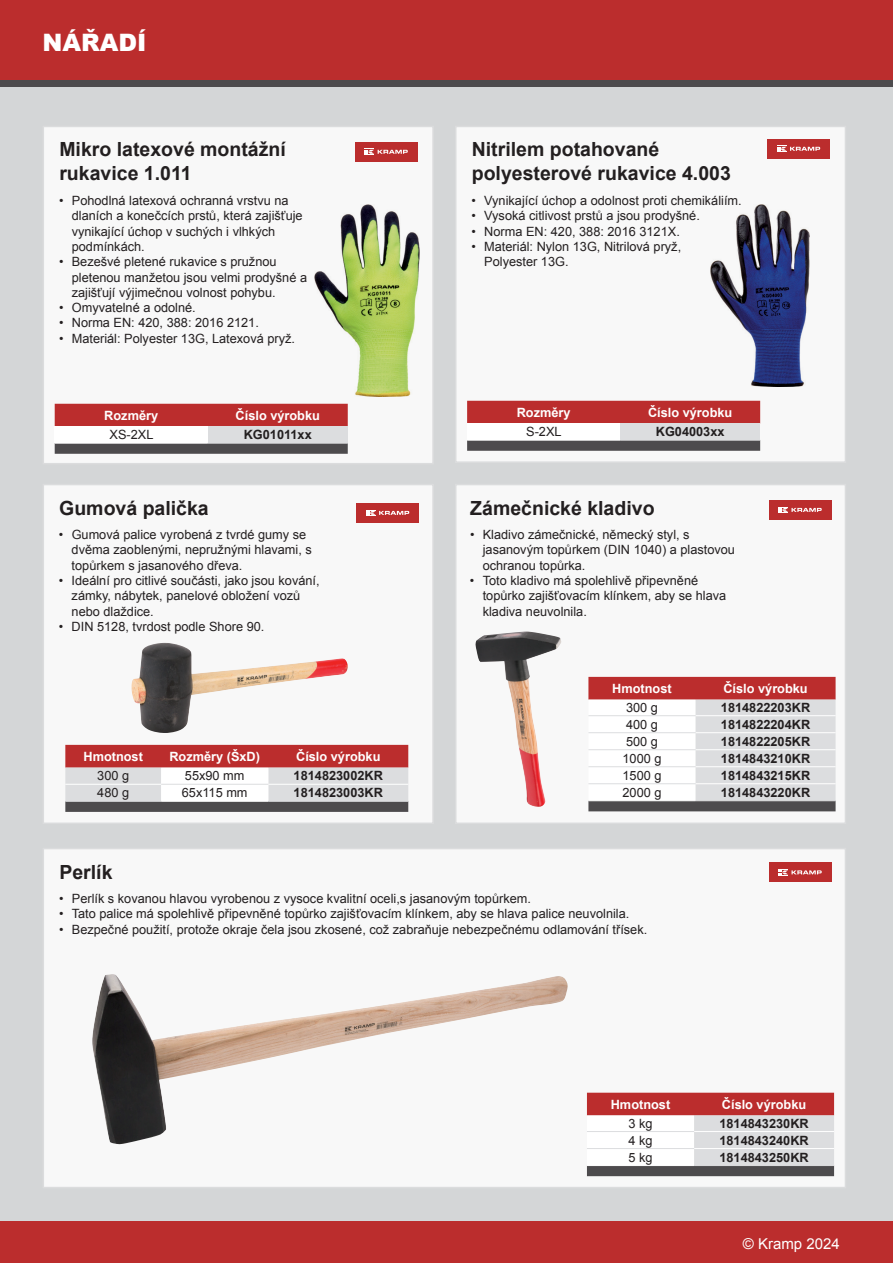
<style>
.page{position:relative;width:893px;height:1263px;background:#fff}
.page>*{position:absolute;margin:0;border:0;box-sizing:border-box;transform-origin:0 0}
.t1{font:900 24px "Arial";color:#fff}
.t2{font:700 19.5px/23.4px "Arial";color:#231f20}
.t3{font:15px "Arial";color:#fff}
.t4{font:12.75px/15.3px "Arial";color:#231f20}
.t5{font:700 12.75px "Arial";color:#231f20}
.t6{font:700 12.75px "Arial";color:#fff}
</style>
<div class="page">
<div style="left:0;top:1220px;width:893px;height:43px;background:#bb2d2d"></div>
<div style="left:0;top:0;width:893px;height:85px;background:#bb2d2d"></div>
<div style="left:0;top:80px;width:893px;height:10px;background:#4d4b4d"></div>
<div style="left:0;top:88px;width:893px;height:1133px;background:#d4d6d7"></div>
<div style="left:43px;top:126px;width:391px;height:338px;background:#f8f8f8;border:2px solid #dddedf"></div>
<div style="left:43px;top:484px;width:391px;height:340px;background:#f8f8f8;border:2px solid #dddedf"></div>
<div style="left:43px;top:848px;width:803px;height:340px;background:#f8f8f8;border:2px solid #dddedf"></div>
<div style="left:455px;top:126px;width:391px;height:337px;background:#f8f8f8;border:2px solid #dddedf"></div>
<div style="left:455px;top:484px;width:391px;height:340px;background:#f8f8f8;border:2px solid #dddedf"></div>
<svg style="left:65px;top:745px;width:343px;height:67px"></svg>
<hr style="left:65px;top:801px;width:96px;height:1px;background:#dcdddf">
<hr style="left:268px;top:801px;width:140px;height:1px;background:#dcdddf">
<hr style="left:161px;top:801px;width:107px;height:1px;background:#fff">
<hr style="left:65px;top:784px;width:96px;height:1px;background:#fff">
<hr style="left:268px;top:784px;width:140px;height:1px;background:#fff">
<hr style="left:161px;top:784px;width:107px;height:1px;background:#dcdddf">
<svg style="left:588px;top:677px;width:248px;height:134px"></svg>
<hr style="left:696px;top:800px;width:140px;height:1px;background:#dcdddf">
<hr style="left:588px;top:800px;width:108px;height:1px;background:#fff">
<hr style="left:696px;top:715px;width:140px;height:1px;background:#fff">
<hr style="left:696px;top:732px;width:140px;height:1px;background:#fff">
<hr style="left:696px;top:749px;width:140px;height:1px;background:#fff">
<hr style="left:696px;top:766px;width:140px;height:1px;background:#fff">
<hr style="left:696px;top:783px;width:140px;height:1px;background:#fff">
<hr style="left:588px;top:715px;width:108px;height:1px;background:#dcdddf">
<hr style="left:588px;top:732px;width:108px;height:1px;background:#dcdddf">
<hr style="left:588px;top:749px;width:108px;height:1px;background:#dcdddf">
<hr style="left:588px;top:766px;width:108px;height:1px;background:#dcdddf">
<hr style="left:588px;top:783px;width:108px;height:1px;background:#dcdddf">
<svg style="left:587px;top:1093px;width:247px;height:83px"></svg>
<hr style="left:694px;top:1165px;width:140px;height:1px;background:#dcdddf">
<hr style="left:587px;top:1165px;width:107px;height:1px;background:#fff">
<hr style="left:694px;top:1131px;width:140px;height:1px;background:#fff">
<hr style="left:694px;top:1148px;width:140px;height:1px;background:#fff">
<hr style="left:587px;top:1131px;width:107px;height:1px;background:#dcdddf">
<hr style="left:587px;top:1148px;width:107px;height:1px;background:#dcdddf">
<div style="left:55px;top:404px;width:293px;height:22px;background:#bb2d2d"></div>
<div style="left:55px;top:426px;width:153px;height:17px;background:#fff"></div>
<div style="left:208px;top:426px;width:140px;height:17px;background:#dcdddf"></div>
<svg style="left:55px;top:444px;width:293px;height:10px;background:#504e50"></svg>
<hr style="left:208px;top:443px;width:140px;height:1px;background:#dcdddf">
<hr style="left:55px;top:443px;width:153px;height:1px;background:#fff">
<div style="left:467px;top:401px;width:293px;height:22px;background:#bb2d2d"></div>
<div style="left:467px;top:423px;width:153px;height:17px;background:#fff"></div>
<div style="left:620px;top:423px;width:140px;height:17px;background:#dcdddf"></div>
<svg style="left:467px;top:441px;width:293px;height:10px;background:#504e50"></svg>
<hr style="left:620px;top:440px;width:140px;height:1px;background:#dcdddf">
<hr style="left:467px;top:440px;width:153px;height:1px;background:#fff">
<div style="left:768px;top:139px;width:62px;height:19px;background:#bb2d2d"></div>
<svg style="left:777px;top:146px;width:43px;height:6px"></svg>
<div style="left:355px;top:142px;width:62px;height:19px;background:#bb2d2d"></div>
<svg style="left:365px;top:149px;width:43px;height:6px"></svg>
<div style="left:769px;top:500px;width:62px;height:19px;background:#bb2d2d"></div>
<svg style="left:779px;top:507px;width:43px;height:6px"></svg>
<div style="left:357px;top:503px;width:62px;height:19px;background:#bb2d2d"></div>
<svg style="left:366px;top:510px;width:43px;height:6px"></svg>
<div style="left:769px;top:863px;width:62px;height:19px;background:#bb2d2d"></div>
<svg style="left:779px;top:869px;width:43px;height:7px"></svg>
<img style="left:315px;top:204px;width:105px;height:192px">
<img style="left:711px;top:204px;width:98px;height:183px">
<img style="left:131px;top:643px;width:217px;height:90px">
<img style="left:475px;top:631px;width:86px;height:176px">
<img style="left:92px;top:974px;width:476px;height:170px">
<h1 class="t1" style="left:43px;top:25px;width:106px">NÁŘADÍ</h1>
<h2 class="t2" style="left:59px;top:139px;width:228px">Mikro latexové montážní rukavice 1.011</h2>
<p class="t4" style="left:72px;top:193px;width:232px;text-indent:-13px">• Pohodlná latexová ochranná vrstvu na dlaních a konečcích prstů, která zajišťuje vynikající úchop v suchých i vlhkých podmínkách.</p>
<p class="t4" style="left:72px;top:254px;width:237px;text-indent:-13px">• Bezešvé pletené rukavice s pružnou pletenou manžetou jsou velmi prodyšné a zajišťují výjimečnou volnost pohybu.</p>
<p class="t4" style="left:59px;top:300px;width:138px">• Omyvatelné a odolné.</p>
<p class="t4" style="left:59px;top:315px;width:201px">• Norma EN: 420, 388: 2016 2121.</p>
<p class="t4" style="left:59px;top:331px;width:237px">• Materiál: Polyester 13G, Latexová pryž.</p>
<p class="t6" style="left:104px;top:407px;width:55px">Rozměry</p>
<p class="t6" style="left:236px;top:407px;width:86px">Číslo výrobku</p>
<p class="t4" style="left:110px;top:427px;width:45px">XS-2XL</p>
<p class="t5" style="left:244px;top:426px;width:70px">KG01011xx</p>
<h2 class="t2" style="left:59px;top:497px;width:151px">Gumová palička</h2>
<p class="t4" style="left:72px;top:527px;width:242px;text-indent:-13px">• Gumová palice vyrobená z tvrdé gumy se dvěma zaoblenými, nepružnými hlavami, s topůrkem s jasanového dřeva.</p>
<p class="t4" style="left:72px;top:573px;width:250px;text-indent:-13px">• Ideální pro citlivé součásti, jako jsou kování, zámky, nábytek, panelové obložení vozů nebo dlaždice.</p>
<p class="t4" style="left:59px;top:619px;width:207px">• DIN 5128, tvrdost podle Shore 90.</p>
<p class="t6" style="left:83px;top:748px;width:61px">Hmotnost</p>
<p class="t6" style="left:169px;top:748px;width:92px">Rozměry (ŠxD)</p>
<p class="t6" style="left:296px;top:748px;width:86px">Číslo výrobku</p>
<p class="t4" style="left:97px;top:768px;width:33px">300 g</p>
<p class="t4" style="left:185px;top:768px;width:61px">55x90 mm</p>
<p class="t5" style="left:294px;top:767px;width:91px">1814823002KR</p>
<p class="t4" style="left:97px;top:785px;width:33px">480 g</p>
<p class="t4" style="left:182px;top:785px;width:67px">65x115 mm</p>
<p class="t5" style="left:294px;top:784px;width:91px">1814823003KR</p>
<h2 class="t2" style="left:472px;top:139px;width:261px">Nitrilem potahované polyesterové rukavice 4.003</h2>
<p class="t4" style="left:471px;top:193px;width:272px">• Vynikající úchop a odolnost proti chemikáliím.</p>
<p class="t4" style="left:471px;top:208px;width:230px">• Vysoká citlivost prstů a jsou prodyšné.</p>
<p class="t4" style="left:471px;top:224px;width:210px">• Norma EN: 420, 388: 2016 3121X.</p>
<p class="t4" style="left:484px;top:239px;width:198px;text-indent:-13px">• Materiál: Nylon 13G, Nitrilová pryž,<br>Polyester 13G.</p>
<p class="t6" style="left:517px;top:404px;width:55px">Rozměry</p>
<p class="t6" style="left:648px;top:404px;width:86px">Číslo výrobku</p>
<p class="t4" style="left:526px;top:424px;width:37px">S-2XL</p>
<p class="t5" style="left:656px;top:423px;width:70px">KG04003xx</p>
<h2 class="t2" style="left:470px;top:497px;width:186px">Zámečnické kladivo</h2>
<p class="t4" style="left:483px;top:527px;width:254px;text-indent:-13px">• Kladivo zámečnické, německý styl, s jasanovým topůrkem (DIN 1040) a plastovou ochranou topůrka.</p>
<p class="t4" style="left:483px;top:573px;width:245px;text-indent:-13px">• Toto kladivo má spolehlivě připevněné topůrko zajišťovacím klínkem, aby se hlava kladiva neuvolnila.</p>
<p class="t6" style="left:612px;top:680px;width:61px">Hmotnost</p>
<p class="t6" style="left:723px;top:680px;width:86px">Číslo výrobku</p>
<p class="t4" style="left:626px;top:700px;width:33px">300 g</p>
<p class="t5" style="left:721px;top:699px;width:91px">1814822203KR</p>
<p class="t4" style="left:626px;top:717px;width:33px">400 g</p>
<p class="t5" style="left:721px;top:716px;width:91px">1814822204KR</p>
<p class="t4" style="left:626px;top:734px;width:33px">500 g</p>
<p class="t5" style="left:721px;top:733px;width:91px">1814822205KR</p>
<p class="t4" style="left:622px;top:751px;width:40px">1000 g</p>
<p class="t5" style="left:721px;top:750px;width:91px">1814843210KR</p>
<p class="t4" style="left:622px;top:768px;width:40px">1500 g</p>
<p class="t5" style="left:721px;top:767px;width:91px">1814843215KR</p>
<p class="t4" style="left:622px;top:785px;width:40px">2000 g</p>
<p class="t5" style="left:721px;top:784px;width:91px">1814843220KR</p>
<h2 class="t2" style="left:59px;top:861px;width:55px">Perlík</h2>
<p class="t4" style="left:59px;top:891px;width:473px">• Perlík s kovanou hlavou vyrobenou z vysoce kvalitní oceli,s jasanovým topůrkem.</p>
<p class="t4" style="left:59px;top:906px;width:572px">• Tato palice má spolehlivě připevněné topůrko zajišťovacím klínkem, aby se hlava palice neuvolnila.</p>
<p class="t4" style="left:59px;top:922px;width:590px">• Bezpečné použití, protože okraje čela jsou zkosené, což zabraňuje nebezpečnému odlamování třísek.</p>
<p class="t6" style="left:611px;top:1096px;width:61px">Hmotnost</p>
<p class="t6" style="left:722px;top:1096px;width:86px">Číslo výrobku</p>
<p class="t4" style="left:628px;top:1116px;width:26px">3 kg</p>
<p class="t5" style="left:719px;top:1115px;width:91px">1814843230KR</p>
<p class="t4" style="left:628px;top:1133px;width:26px">4 kg</p>
<p class="t5" style="left:719px;top:1132px;width:91px">1814843240KR</p>
<p class="t4" style="left:628px;top:1150px;width:26px">5 kg</p>
<p class="t5" style="left:719px;top:1149px;width:91px">1814843250KR</p>
<p class="t3" style="left:743px;top:1233px;width:98px">© Kramp 2024</p>
</div>
